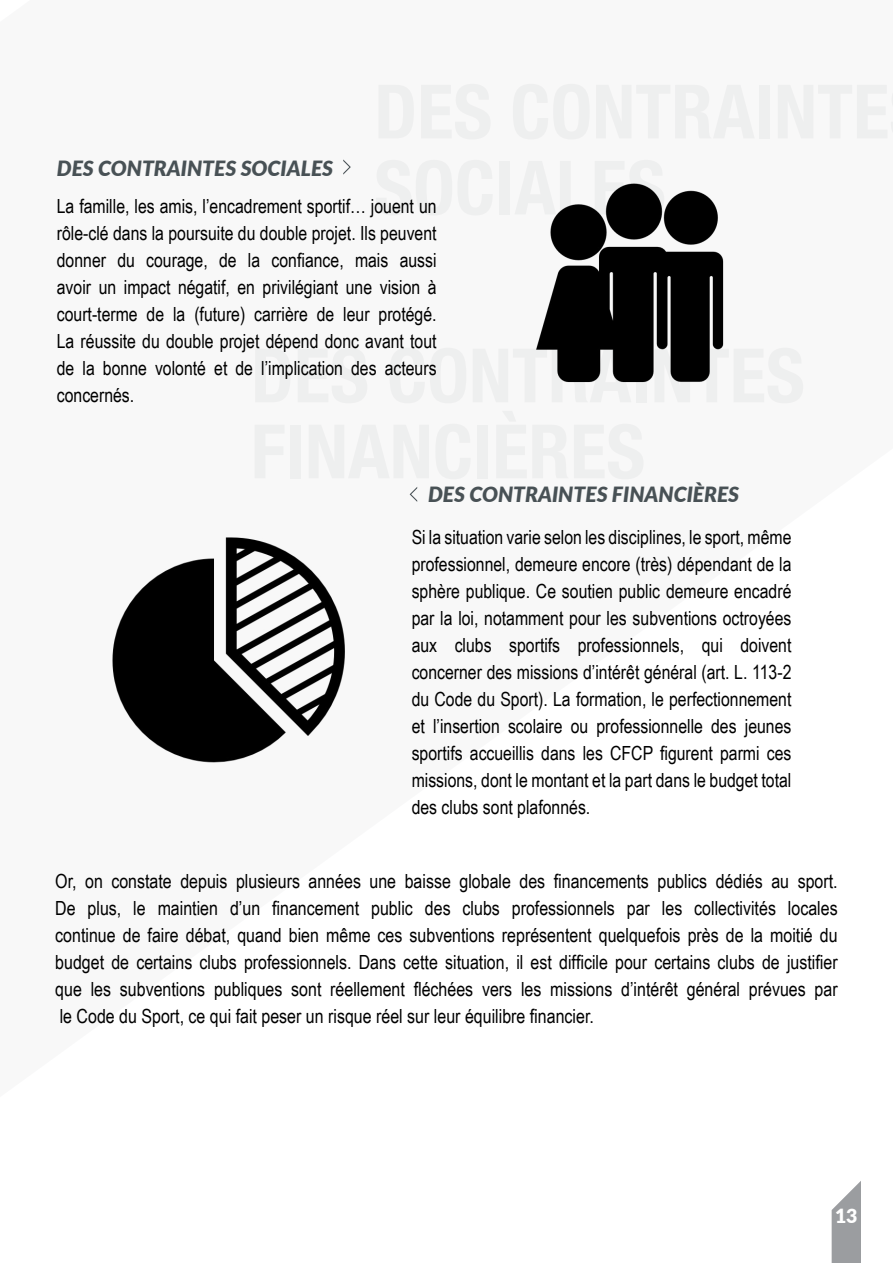
<style>
.page{position:relative;width:893px;height:1263px;background:#fff}
.page>*{position:absolute;margin:0;border:0;box-sizing:border-box;transform-origin:0 0}
.Style_de_paragraphe{font:italic 900 21px "Lato";color:#485155}
.t1{font:19.5px/27px "Arial Narrow";color:#000;text-align:justify}
.t2{font:900 19.5px "Lato";color:#fff}
</style>
<div class="page">
<img style="left:112px;top:537px;width:233px;height:226px">
<img style="left:536px;top:183px;width:188px;height:200px">
<svg style="left:410px;top:487px;width:7px;height:15px"></svg>
<svg style="left:343px;top:159px;width:8px;height:16px"></svg>
<p class="Style_de_paragraphe" style="left:57px;top:152px;width:278px">DES CONTRAINTES SOCIALES</p>
<p class="t1" style="left:57px;top:192px;width:381px">La famille, les amis, l’encadrement sportif… jouent un rôle-clé dans la poursuite du double projet. Ils peuvent donner du courage, de la confiance, mais aussi avoir un impact négatif, en privilégiant une vision à court-terme de la (future) carrière de leur protégé.<br>La réussite du double projet dépend donc avant tout de la bonne volonté et de l’implication des acteurs concernés.</p>
<p class="Style_de_paragraphe" style="left:428px;top:478px;width:313px">DES CONTRAINTES FINANCIÈRES</p>
<p class="t1" style="left:412px;top:522px;width:381px">Si la situation varie selon les disciplines, le sport, même professionnel, demeure encore (très) dépendant de la sphère publique. Ce soutien public demeure encadré par la loi, notamment pour les subventions octroyées aux clubs sportifs professionnels, qui doivent concerner des missions d’intérêt général (art. L. 113-2 du Code du Sport). La formation, le perfectionnement et l’insertion scolaire ou professionnelle des jeunes sportifs accueillis dans les CFCP figurent parmi ces missions, dont le montant et la part dans le budget total des clubs sont plafonnés.</p>
<p class="t1" style="left:55px;top:867px;width:784px">Or, on constate depuis plusieurs années une baisse globale des financements publics dédiés au sport.<br>De plus, le maintien d’un financement public des clubs professionnels par les collectivités locales continue de faire débat, quand bien même ces subventions représentent quelquefois près de la moitié du budget de certains clubs professionnels. Dans cette situation, il est difficile pour certains clubs de justifier que les subventions publiques sont réellement fléchées vers les missions d’intérêt général prévues par le Code du Sport, ce qui fait peser un risque réel sur leur équilibre financier.</p>
<p class="t2" style="left:835px;top:1201px;width:24px">13</p>
</div>
